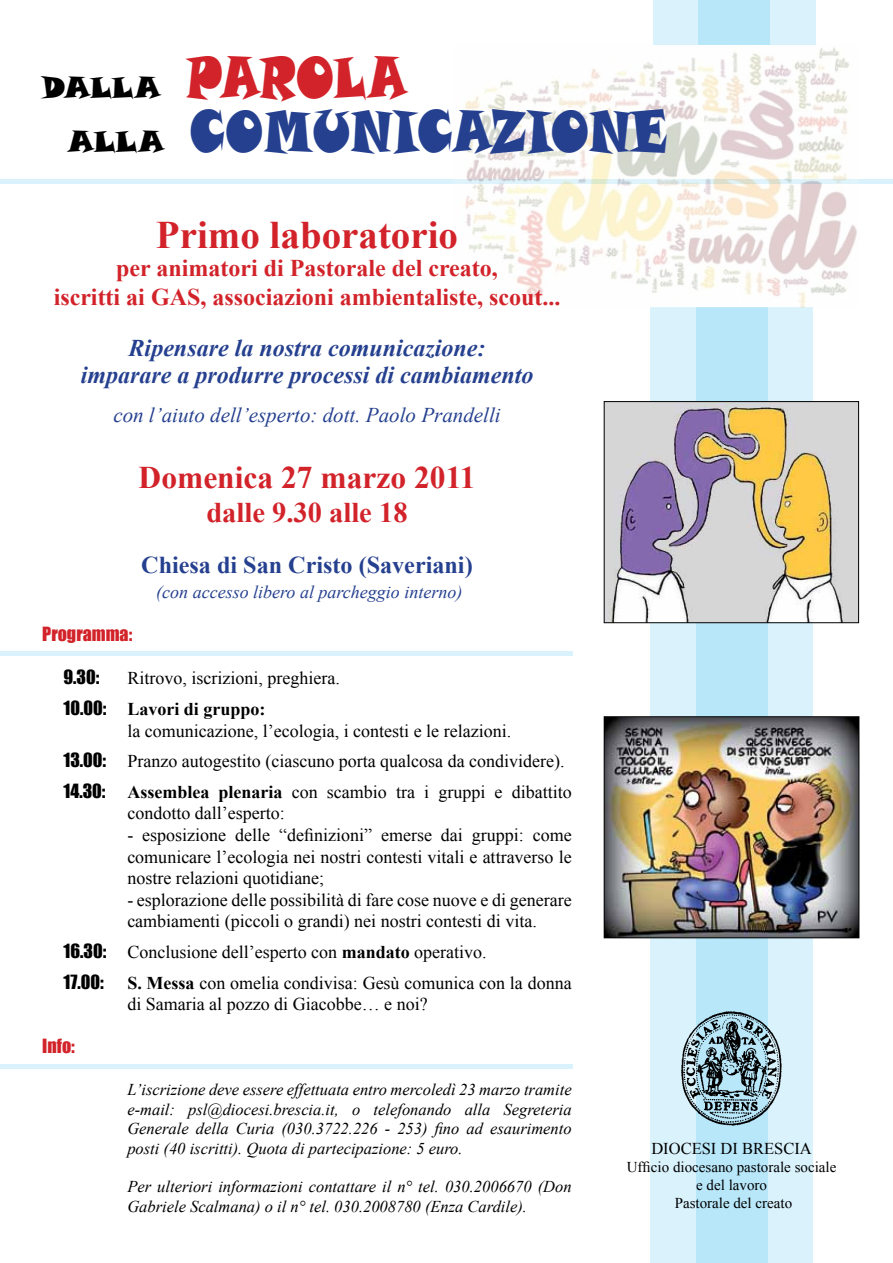
<style>
.page{position:relative;width:893px;height:1263px;background:#fff}
.page>*{position:absolute;margin:0;border:0;box-sizing:border-box;transform-origin:0 0}
.t1{font:58.5px/54px "Snap ITC";color:#25408f;scale:.77 1}
.t2{font:700 39px "Times New Roman";color:#d2232a}
.t3{font:700 31.5px "Times New Roman";color:#d2232a}
.t4{font:700 28.5px "Times New Roman";color:#d2232a}
.t5{font:700 24.15px "Times New Roman";color:#25408f}
.t6{font:700 24px/28.8px "Times New Roman";color:#d2232a;text-align:center}
.t7{font:italic 700 24px/27px "Times New Roman";color:#25408f;text-align:center}
.t8{font:italic 21px "Times New Roman";color:#25408f}
.t9{font:18px/21.6px "Times New Roman";color:#000}
.t10{font:italic 18px "Times New Roman";color:#25408f}
.t11{font:18px "Impact";color:#d2232a}
.t12{font:18px "Impact";color:#000}
.t13{font:italic 16.5px/19.8px "Times New Roman";color:#000;text-align:justify}
.t14{font:16.5px "Times New Roman";color:#000}
.t15{font:15px/18px "Times New Roman";color:#000;text-align:center}
.s1{font-size:30px;color:#000}
.s2{color:#d2232a}
.s3{font-family:"Impact"}
.s4{font-weight:700}
</style>
<div class="page">
<hr style="left:0;top:180px;width:893px;height:4px;background:#d9f2fc">
<div style="left:650px;top:308px;width:163px;height:955px;background:#d9f2fc"></div>
<div style="left:696px;top:308px;width:72px;height:955px;background:#b8e7fa"></div>
<img style="left:453px;top:47px;width:406px;height:261px">
<img style="left:606px;top:403px;width:251px;height:218px">
<div style="left:604px;top:401px;width:255px;height:222px;border:1px solid #000"></div>
<img style="left:606px;top:718px;width:251px;height:218px">
<div style="left:604px;top:716px;width:255px;height:222px;border:1px solid #000"></div>
<img style="left:681px;top:1011px;width:101px;height:115px">
<hr style="left:0;top:652px;width:573px;height:4px;background:#d9f2fc">
<svg style="left:653px;top:0;width:163px;height:45px;background:#caedfb"></svg>
<hr style="left:0;top:1064px;width:572px;height:4px;background:#d9f2fc">
<h1 class="t1" style="left:68px;top:49px;width:780px;text-indent:-26px"><span class="s1">DALLA</span> <span class="s2">PAROLA<br></span><span class="s1">ALLA</span> COMUNICAZIONE</h1>
<h2 class="t2" style="left:156px;top:208px;width:304px">Primo laboratorio</h2>
<h3 class="t6" style="left:54px;top:253px;width:508px">per animatori di Pastorale del creato,<br>iscritti ai GAS, associazioni ambientaliste, scout...</h3>
<h3 class="t7" style="left:81px;top:333px;width:454px">Ripensare la nostra comunicazione: imparare a produrre processi di cambiamento</h3>
<p class="t8" style="left:113px;top:400px;width:389px">con l’aiuto dell’esperto: dott. Paolo Prandelli</p>
<h3 class="t3" style="left:139px;top:455px;width:338px">Domenica 27 marzo 2011</h3>
<h3 class="t4" style="left:206px;top:493px;width:203px">dalle 9.30 alle 18</h3>
<h3 class="t5" style="left:141px;top:548px;width:333px">Chiesa di San Cristo (Saveriani)</h3>
<p class="t10" style="left:156px;top:580px;width:308px">(con accesso libero al parcheggio interno)</p>
<p class="t11" style="left:42px;top:620px;width:92px">Programma:</p>
<p class="t12" style="left:64px;top:663px;width:37px">9.30:</p>
<p class="t9" style="left:64px;top:663px;width:278px;line-height:30.6px;text-indent:64px">Ritrovo, iscrizioni, preghiera.<br><span class="s3">10.00:</span> <span class="s4">Lavori di gruppo:</span></p>
<p class="t9" style="left:64px;top:715px;width:510px;line-height:30.6px;text-align:center">la comunicazione, l’ecologia, i contesti e le relazioni.<br><span class="s3">13.00:</span> Pranzo autogestito (ciascuno porta qualcosa da condividere).<br><span class="s3">14.30:</span> <span class="s4">Assemblea plenaria</span> con scambio tra i gruppi e dibattito</p>
<p class="t9" style="left:127px;top:802px;width:159px">condotto dall’esperto:</p>
<p class="t9" style="left:127px;top:824px;width:446px;text-align:justify">- esposizione delle “definizioni” emerse dai gruppi: come comunicare l’ecologia nei nostri contesti vitali e attraverso le nostre relazioni quotidiane;</p>
<p class="t9" style="left:127px;top:889px;width:446px">- esplorazione delle possibilità di fare cose nuove e di generare cambiamenti (piccoli o grandi) nei nostri contesti di vita.</p>
<p class="t9" style="left:64px;top:941px;width:425px"><span class="s3">16.30:</span> Conclusione dell’esperto con <span class="s4">mandato</span> operativo.</p>
<p class="t12" style="left:64px;top:967px;width:42px">17.00:</p>
<p class="t9" style="left:127px;top:971px;width:446px"><span class="s4">S. Messa</span> con omelia condivisa: Gesù comunica con la donna di Samaria al pozzo di Giacobbe… e noi?</p>
<p class="t11" style="left:42px;top:1032px;width:34px">Info:</p>
<p class="t13" style="left:127px;top:1079px;width:446px">L’iscrizione deve essere effettuata entro mercoledì 23 marzo tramite e-mail: psl@diocesi.brescia.it, o telefonando alla Segreteria Generale della Curia (030.3722.226 - 253) fino ad esaurimento posti (40 iscritti). Quota di partecipazione: 5 euro.</p>
<p class="t13" style="left:127px;top:1176px;width:446px">Per ulteriori informazioni contattare il n° tel. 030.2006670 (Don<br>Gabriele Scalmana) o il n° tel. 030.2008780 (Enza Cardile).</p>
<p class="t14" style="left:651px;top:1138px;width:162px">Diocesi di Brescia</p>
<p class="t15" style="left:627px;top:1158px;width:211px">Ufficio diocesano pastorale sociale e del lavoro<br>Pastorale del creato</p>
</div>
